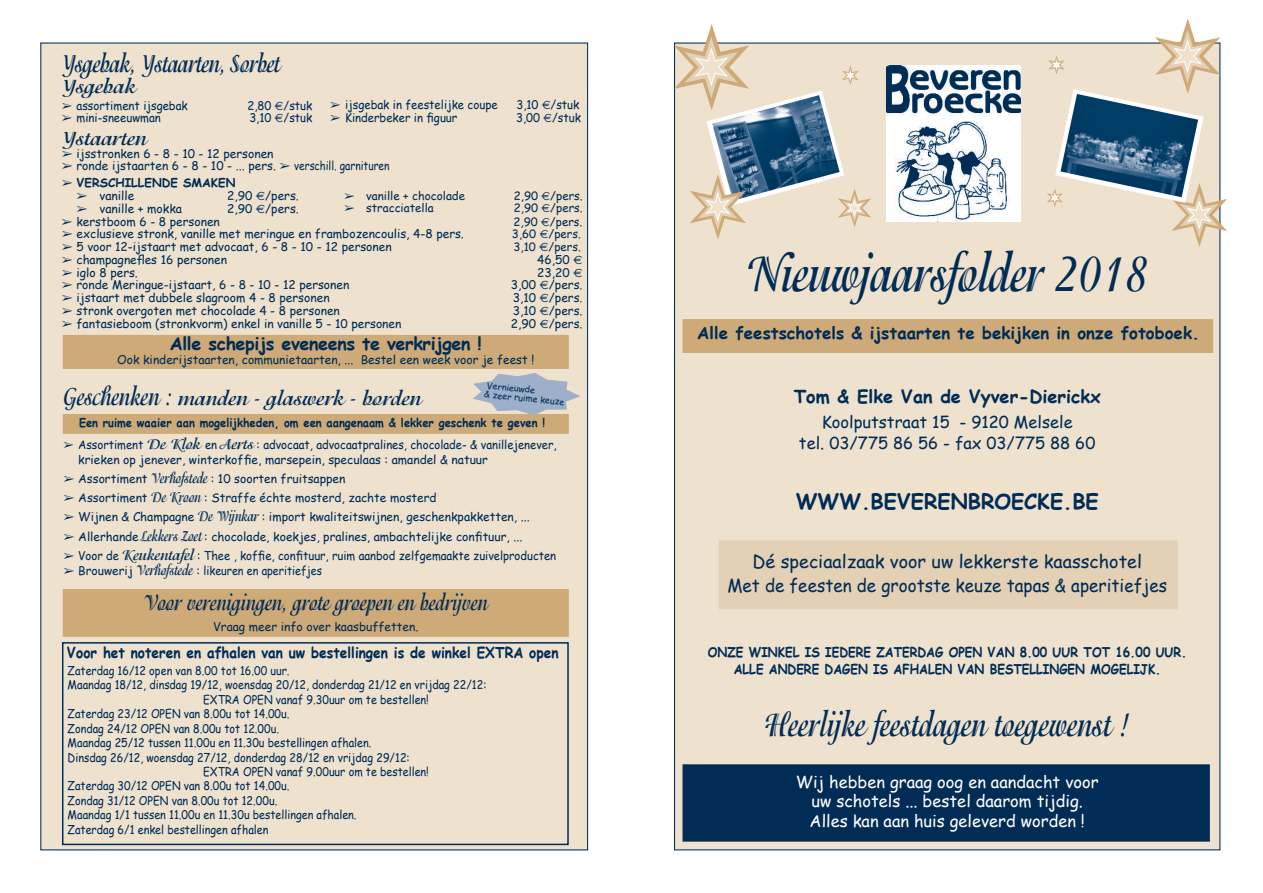
<style>
.page{position:relative;width:1263px;height:893px;background:#fff}
.page>*{position:absolute;margin:0;border:0;box-sizing:border-box;transform-origin:0 0}
.t1{font:700 55.5px "Isadora Std";color:#002c55;scale:.75 1}
.t2{font:700 36px "Isadora Std";color:#002c55;scale:.75 1}
.t3{font:700 27px "Isadora Std";letter-spacing:-.02em;color:#002c55;scale:.75 1}
.t4{font:700 24px "Isadora Std";color:#002c55;scale:.75 1}
.t5{font:700 21px "Isadora Std";color:#002c55}
.t6{font:700 21px "Comic Sans MS";color:#002c55}
.t7{font:18px/24px "Comic Sans MS";color:#002c55;text-align:center}
.t8{font:700 18px "Comic Sans MS";color:#002c55}
.t9{font:700 17.85px "Comic Sans MS";letter-spacing:-.02em;color:#002c55}
.t10{font:700 16.8px "Comic Sans MS";color:#002c55}
.t11{font:16.5px/19.8px "Comic Sans MS";color:#fff;text-align:center}
.t12{font:16.5px/21px "Comic Sans MS";color:#002c55;text-align:center}
.t13{font:700 15px "Comic Sans MS";color:#002c55;scale:.91 1}
.t14{font:700 13.5px/16.2px "Comic Sans MS";color:#002c55;text-align:center;scale:.9 1}
.t15{font:12px "Comic Sans MS";color:#002c55}
.t16{font:12px "Comic Sans MS";color:#002c55;scale:.9 1}
.t17{font:12px/15px "Comic Sans MS";color:#002c55;scale:.94 1}
.t18{font:12px "Comic Sans MS";color:#002c55;scale:.95 1}
.t19{font:700 12px "Comic Sans MS";color:#002c55;scale:.93 1}
.t20{font:700 12px "Comic Sans MS";color:#002c55}
.t21{font:11.55px "Comic Sans MS";color:#002c55}
.t22{font:9px/8.9px "Comic Sans MS";color:#002c55}
.s1{font-family:"Euro Sans Std"}
.s2{font-family:"Euro Sans Std";font-size:12px}
.s3{font-size:11.55px}
.s4{font-size:27px}
.s5{font-family:"Isadora Std";font-weight:700;font-size:15.75px}
</style>
<div class="page">
<div style="left:674px;top:43px;width:546px;height:807px;background:#eee2cf"></div>
<div style="left:682px;top:764px;width:528px;height:78px;background:#002c55;border:1px solid #002c55"></div>
<img style="left:886px;top:66px;width:134px;height:156px">
<div style="left:719px;top:540px;width:459px;height:69px;background:#e4d0b4"></div>
<div style="left:682px;top:319px;width:531px;height:34px;background:#ceaa78"></div>
<svg style="left:1047px;top:18px;width:180px;height:229px"></svg>
<img style="left:1060px;top:94px;width:138px;height:103px">
<svg style="left:674px;top:24px;width:197px;height:216px"></svg>
<div style="left:40px;top:42px;width:548px;height:808px;background:#eee2cf"></div>
<div style="left:63px;top:414px;width:506px;height:20px;background:#ceaa78"></div>
<div style="left:63px;top:335px;width:506px;height:34px;background:#ceaa78"></div>
<svg style="left:472px;top:373px;width:108px;height:43px"></svg>
<div style="left:62px;top:642px;width:507px;height:203px;border:2px solid #002c55"></div>
<div style="left:63px;top:589px;width:506px;height:48px;background:#ceaa78;border:1px solid #ceaa78"></div>
<h3 class="t3" style="left:62px;top:47px;width:293px">Ysgebak, Ystaarten, Sorbet</h3>
<h3 class="t5" style="left:62px;top:74px;width:75px">Ysgebak</h3>
<p class="t18" style="left:62px;top:96px;width:134px">➢ assortiment ijsgebak</p>
<p class="t18" style="left:247px;top:96px;width:70px">2,80 <span class="s1">€</span>/stuk</p>
<p class="t18" style="left:62px;top:109px;width:106px">➢ mini-sneeuwman</p>
<p class="t18" style="left:249px;top:109px;width:68px">3,10 <span class="s1">€</span>/stuk</p>
<h3 class="t5" style="left:62px;top:126px;width:87px">Ystaarten</h3>
<p class="t15" style="left:62px;top:144px;width:213px">➢ ijsstronken 6 - 8 - 10 - 12 personen</p>
<p class="t15" style="left:62px;top:157px;width:329px">➢ ronde ijstaarten 6 - 8 - 10 - ... pers. ➢ verschill. garnituren</p>
<p class="t20" style="left:62px;top:174px;width:175px">➢ VERSCHILLENDE SMAKEN</p>
<p class="t15" style="left:77px;top:187px;width:59px">➢ vanille</p>
<p class="t15" style="left:227px;top:187px;width:73px">2,90 <span class="s1">€</span>/pers.</p>
<p class="t15" style="left:77px;top:200px;width:107px">➢ vanille + mokka</p>
<p class="t15" style="left:227px;top:200px;width:73px">2,90 <span class="s1">€</span>/pers.</p>
<p class="t15" style="left:62px;top:212px;width:160px">➢ kerstboom 6 - 8 personen</p>
<p class="t21" style="left:513px;top:213px;width:70px">2,90 <span class="s1">€</span>/pers.</p>
<p class="t15" style="left:62px;top:225px;width:404px">➢ exclusieve stronk, vanille met meringue en frambozencoulis, 4-8 pers.</p>
<p class="t21" style="left:512px;top:226px;width:70px">3,60 <span class="s1">€</span>/pers.</p>
<p class="t15" style="left:62px;top:238px;width:332px">➢ 5 voor 12-ijstaart met advocaat, 6 - 8 - 10 - 12 personen</p>
<p class="t21" style="left:513px;top:238px;width:69px">3,10 <span class="s2">€</span>/pers.</p>
<p class="t15" style="left:62px;top:251px;width:167px">➢ champagnefles 16 personen</p>
<p class="t15" style="left:537px;top:251px;width:47px">46,50 <span class="s1">€</span></p>
<p class="t15" style="left:62px;top:263px;width:78px">➢ iglo 8 pers.</p>
<p class="t15" style="left:537px;top:263px;width:47px">23,20 <span class="s1">€</span></p>
<p class="t15" style="left:62px;top:276px;width:289px">➢ ronde Meringue-ijstaart, 6 - 8 - 10 - 12 personen</p>
<p class="t15" style="left:511px;top:276px;width:73px">3,00 <span class="s1">€</span>/pers<span class="s3">.</span></p>
<p class="t15" style="left:62px;top:289px;width:269px">➢ ijstaart met dubbele slagroom 4 - 8 personen</p>
<p class="t15" style="left:513px;top:289px;width:71px">3,10 <span class="s1">€</span>/pers<span class="s3">.</span></p>
<p class="t15" style="left:62px;top:302px;width:280px">➢ stronk overgoten met chocolade 4 - 8 personen</p>
<p class="t15" style="left:513px;top:302px;width:71px">3,10 <span class="s1">€</span>/pers<span class="s3">.</span></p>
<p class="t15" style="left:62px;top:314px;width:341px">➢ fantasieboom (stronkvorm) enkel in vanille 5 - 10 personen</p>
<p class="t15" style="left:511px;top:314px;width:73px">2,90 <span class="s1">€</span>/pers<span class="s3">.</span></p>
<h3 class="t9" style="left:170px;top:330px;width:313px">Alle schepijs eveneens te verkrijgen !</h3>
<p class="t15" style="left:117px;top:351px;width:418px">Ook kinderijstaarten, communietaarten, ... Bestel een week voor je feest !</p>
<p class="t18" style="left:330px;top:96px;width:178px">➢ ijsgebak in feestelijke coupe</p>
<p class="t18" style="left:516px;top:96px;width:68px">3,10 <span class="s1">€</span>/stuk</p>
<p class="t18" style="left:330px;top:109px;width:135px">➢ Kinderbeker in figuur</p>
<p class="t18" style="left:516px;top:109px;width:70px">3,00 <span class="s1">€</span>/stuk</p>
<p class="t21" style="left:344px;top:187px;width:123px">➢ vanille + chocolade</p>
<p class="t21" style="left:514px;top:187px;width:70px">2,90 <span class="s1">€</span>/pers.</p>
<p class="t21" style="left:344px;top:199px;width:91px">➢ stracciatella</p>
<p class="t21" style="left:514px;top:199px;width:70px">2,90 <span class="s1">€</span>/pers.</p>
<p class="t22" style="left:486px;top:380px;width:82px;rotate:6deg">Vernieuwde<br>&amp; zeer ruime keuze</p>
<h3 class="t5" style="left:63px;top:387px;width:360px"><span class="s4">Geschenken :</span> manden - glaswerk - borden</h3>
<p class="t19" style="left:79px;top:414px;width:502px">Een ruime waaier aan mogelijkheden, om een aangenaam &amp; lekker geschenk te geven !</p>
<p class="t17" style="left:78px;top:436px;width:510px;text-indent:-15px">➢ Assortiment <span class="s5">De Klok</span> en <span class="s5">Aerts</span> : advocaat, advocaatpralines, chocolade- &amp; vanillejenever, krieken op jenever, winterkoffie, marsepein, speculaas : amandel &amp; natuur</p>
<p class="t15" style="left:63px;top:470px;width:283px">➢ Assortiment <span class="s5">Verhofstede</span> : 10 soorten fruitsappen</p>
<p class="t15" style="left:63px;top:489px;width:375px">➢ Assortiment <span class="s5">De Kroon</span> : Straffe échte mosterd, zachte mosterd</p>
<p class="t15" style="left:63px;top:508px;width:468px">➢ Wijnen &amp; Champagne <span class="s5">De Wijnkar</span> : import kwaliteitswijnen, geschenkpakketten, ...</p>
<p class="t15" style="left:63px;top:527px;width:461px">➢ Allerhande <span class="s5">Lekkers Zoet</span> : chocolade, koekjes, pralines, ambachtelijke confituur, ...</p>
<p class="t17" style="left:63px;top:547px;width:526px">➢ Voor de <span class="s5">Keukentafel</span> : Thee , koffie, confituur, ruim aanbod zelfgemaakte zuivelproducten</p>
<p class="t15" style="left:63px;top:562px;width:260px">➢ Brouwerij <span class="s5">Verhofstede</span> : likeuren en aperitiefjes</p>
<h3 class="t4" style="left:144px;top:588px;width:461px">Voor verenigingen, grote groepen en bedrijven</h3>
<p class="t15" style="left:213px;top:618px;width:207px">Vraag meer info over kaasbuffetten.</p>
<p class="t13" style="left:67px;top:641px;width:542px">Voor het noteren en afhalen van uw bestellingen is de winkel EXTRA open</p>
<p class="t16" style="left:68px;top:662px;width:248px">Zaterdag 16/12 open van 8.00 tot 16.00 uur.</p>
<p class="t16" style="left:68px;top:676px;width:467px">Maandag 18/12, dinsdag 19/12, woensdag 20/12, donderdag 21/12 en vrijdag 22/12:</p>
<p class="t16" style="left:203px;top:691px;width:252px">EXTRA OPEN vanaf 9.30uur om te bestellen!</p>
<p class="t16" style="left:68px;top:705px;width:248px">Zaterdag 23/12 OPEN van 8.00u tot 14.00u.</p>
<p class="t16" style="left:68px;top:719px;width:237px">Zondag 24/12 OPEN van 8.00u tot 12.00u.</p>
<p class="t16" style="left:68px;top:734px;width:339px">Maandag 25/12 tussen 11.00u en 11.30u bestellingen afhalen.</p>
<p class="t16" style="left:68px;top:748px;width:382px">Dinsdag 26/12, woensdag 27/12, donderdag 28/12 en vrijdag 29/12:</p>
<p class="t16" style="left:203px;top:763px;width:252px">EXTRA OPEN vanaf 9.00uur om te bestellen!</p>
<p class="t16" style="left:68px;top:777px;width:248px">Zaterdag 30/12 OPEN van 8.00u tot 14.00u.</p>
<p class="t16" style="left:68px;top:791px;width:235px">Zondag 31/12 OPEN van 8.00u tot 12.00u.</p>
<p class="t16" style="left:68px;top:806px;width:323px">Maandag 1/1 tussen 11.00u en 11.30u bestellingen afhalen.</p>
<p class="t16" style="left:68px;top:820px;width:225px">Zaterdag 6/1 enkel bestellingen afhalen</p>
<h1 class="t1" style="left:746px;top:242px;width:538px">Nieuwjaarsfolder 2018</h1>
<h3 class="t10" style="left:697px;top:321px;width:504px">Alle feestschotels &amp; ijstaarten te bekijken in onze fotoboek.</h3>
<h3 class="t8" style="left:794px;top:383px;width:308px">Tom &amp; Elke Van de Vyver-Dierickx</h3>
<h3 class="t12" style="left:799px;top:411px;width:298px">Koolputstraat 15 - 9120 Melsele<br>tel. 03/775 86 56 - fax 03/775 88 60</h3>
<h3 class="t6" style="left:796px;top:486px;width:304px">WWW.BEVERENBROECKE.BE</h3>
<h3 class="t7" style="left:727px;top:548px;width:441px">Dé speciaalzaak voor uw lekkerste kaasschotel<br>Met de feesten de grootste keuze tapas &amp; aperitiefjes</h3>
<p class="t14" style="left:708px;top:644px;width:533px">ONZE WINKEL IS IEDERE ZATERDAG OPEN VAN 8.00 UUR TOT 16.00 UUR.<br>ALLE ANDERE DAGEN IS AFHALEN VAN BESTELLINGEN MOGELIJK.</p>
<h2 class="t2" style="left:764px;top:704px;width:489px">Heerlijke feestdagen toegewenst !</h2>
<h3 class="t11" style="left:796px;top:771px;width:304px">Wij hebben graag oog en aandacht voor uw schotels ... bestel daarom tijdig.<br>Alles kan aan huis geleverd worden !</h3>
</div>
